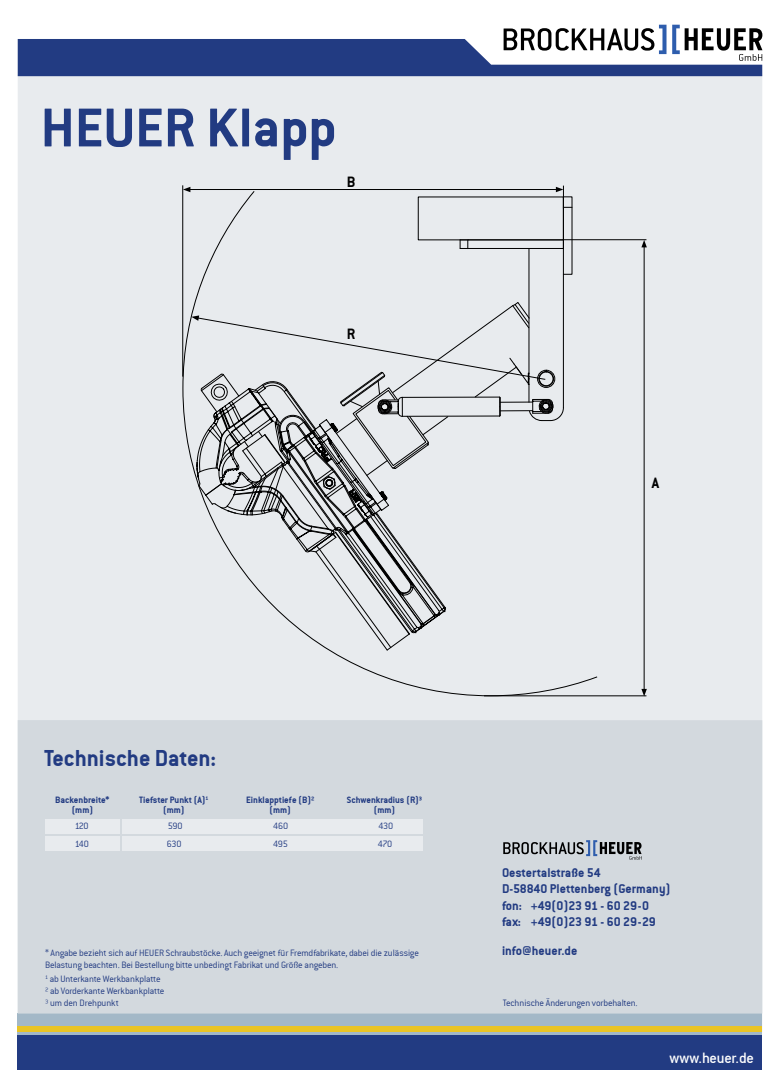
<style>
.page{position:relative;width:780px;height:1088px;background:#fff}
.page>*{position:absolute;margin:0;border:0;box-sizing:border-box;transform-origin:0 0}
.t1{font:60px "Conduit ITCTT Bold";color:#223b82}
.t2{font:25px "Conduit ITCTT Bold";color:#223b82}
.t3{font:16.25px "Conduit Md ITCTT Medium";letter-spacing:-.015em;color:#fff}
.t4{font:16.25px "Conduit ITCTT Bold";color:#000}
.t5{font:13.75px/16.5px "Conduit ITCTT Bold";color:#223b82}
.t6{font:10px/17.9px "Conduit ITCTT Light";letter-spacing:-.015em;color:#223b82}
.t7{font:10px/10px "Conduit ITCTT Bold";color:#223b82;text-align:center}
</style>
<div class="page">
<div style="left:18px;top:75px;width:744px;height:957px;background:#e8ebee"></div>
<div style="left:18px;top:1013px;width:744px;height:24px;background:#a3b8c7"></div>
<div style="left:18px;top:1026px;width:744px;height:5px;background:#e9c425"></div>
<div style="left:18px;top:1035px;width:744px;height:35px;background:#223b82"></div>
<svg style="left:18px;top:25px;width:744px;height:51px"></svg>
<div style="left:18px;top:720px;width:744px;height:293px;background:#d3d9de"></div>
<div style="left:122px;top:836px;width:301px;height:15px;background:#e8ebee"></div>
<div style="left:45px;top:819px;width:74px;height:14px;background:#e8ebee"></div>
<div style="left:122px;top:819px;width:301px;height:14px;background:#e8ebee"></div>
<div style="left:45px;top:836px;width:74px;height:15px;background:#e8ebee"></div>
<svg style="left:183px;top:191px;width:414px;height:505px"></svg>
<svg style="left:191px;top:302px;width:372px;height:349px"></svg>
<hr style="left:182px;top:185px;width:1px;height:192px;background:#000">
<hr style="left:644px;top:245px;width:1px;height:446px;background:#000">
<svg style="left:641px;top:240px;width:5px;height:7px"></svg>
<svg style="left:641px;top:689px;width:5px;height:6px"></svg>
<hr style="left:188px;top:189px;width:370px;height:1px;background:#000">
<svg style="left:183px;top:187px;width:7px;height:5px"></svg>
<svg style="left:556px;top:186px;width:16px;height:23px"></svg>
<hr style="left:563px;top:239px;width:83px;height:1px;background:#000">
<hr style="left:484px;top:695px;width:162px;height:1px;background:#000">
<svg style="left:503px;top:840px;width:138px;height:20px;background:#979da3"></svg>
<h1 class="t1" style="left:41px;top:93px;width:297px">HEUER Klapp</h1>
<h3 class="t4" style="left:346px;top:173px;width:10px">B</h3>
<h3 class="t4" style="left:347px;top:325px;width:10px">R</h3>
<h3 class="t4" style="left:651px;top:473px;width:9px">A</h3>
<h2 class="t2" style="left:44px;top:743px;width:173px">Technische Daten:</h2>
<p class="t7" style="left:55px;top:794px;width:56px">Backenbreite* (mm)</p>
<p class="t7" style="left:139px;top:795px;width:71px">Tiefster Punkt (A)<sup>1 </sup>(mm)</p>
<p class="t7" style="left:246px;top:795px;width:70px">Einklapptiefe (B)² (mm)</p>
<p class="t7" style="left:347px;top:795px;width:77px">Schwenkradius (R)³ (mm)</p>
<p class="t6" style="left:75px;top:817px;width:16px">120<br>140</p>
<p class="t6" style="left:168px;top:817px;width:16px">590</p>
<p class="t6" style="left:273px;top:817px;width:17px">460</p>
<p class="t6" style="left:378px;top:817px;width:16px">430</p>
<p class="t6" style="left:167px;top:835px;width:16px">630</p>
<p class="t6" style="left:273px;top:835px;width:16px">495</p>
<p class="t6" style="left:378px;top:835px;width:16px">470</p>
<h3 class="t5" style="left:502px;top:864px;width:170px">Oestertalstraße 54<br>D-58840 Plettenberg (Germany) fon: +49(0)23 91 - 60 29-0 fax: +49(0)23 91 - 60 29-29</h3>
<p class="t6" style="left:45px;top:944px;width:375px">* Angabe bezieht sich auf HEUER Schraubstöcke. Auch geeignet für Fremdfabrikate, dabei die zulässige</p>
<h3 class="t5" style="left:502px;top:942px;width:77px">info@heuer.de</h3>
<p class="t6" style="left:45px;top:957px;width:295px;line-height:14.5px">Belastung beachten. Bei Bestellung bitte unbedingt Fabrikat und Größe angeben.<br><sup>1</sup> ab Unterkante Werkbankplatte</p>
<p class="t6" style="left:45px;top:985px;width:121px;line-height:12px">² ab Vorderkante Werkbankplatte<br>³ um den Drehpunkt</p>
<p class="t6" style="left:503px;top:994px;width:136px">Technische Änderungen vorbehalten.</p>
<h3 class="t3" style="left:669px;top:1048px;width:86px">www.heuer.de</h3>
</div>
